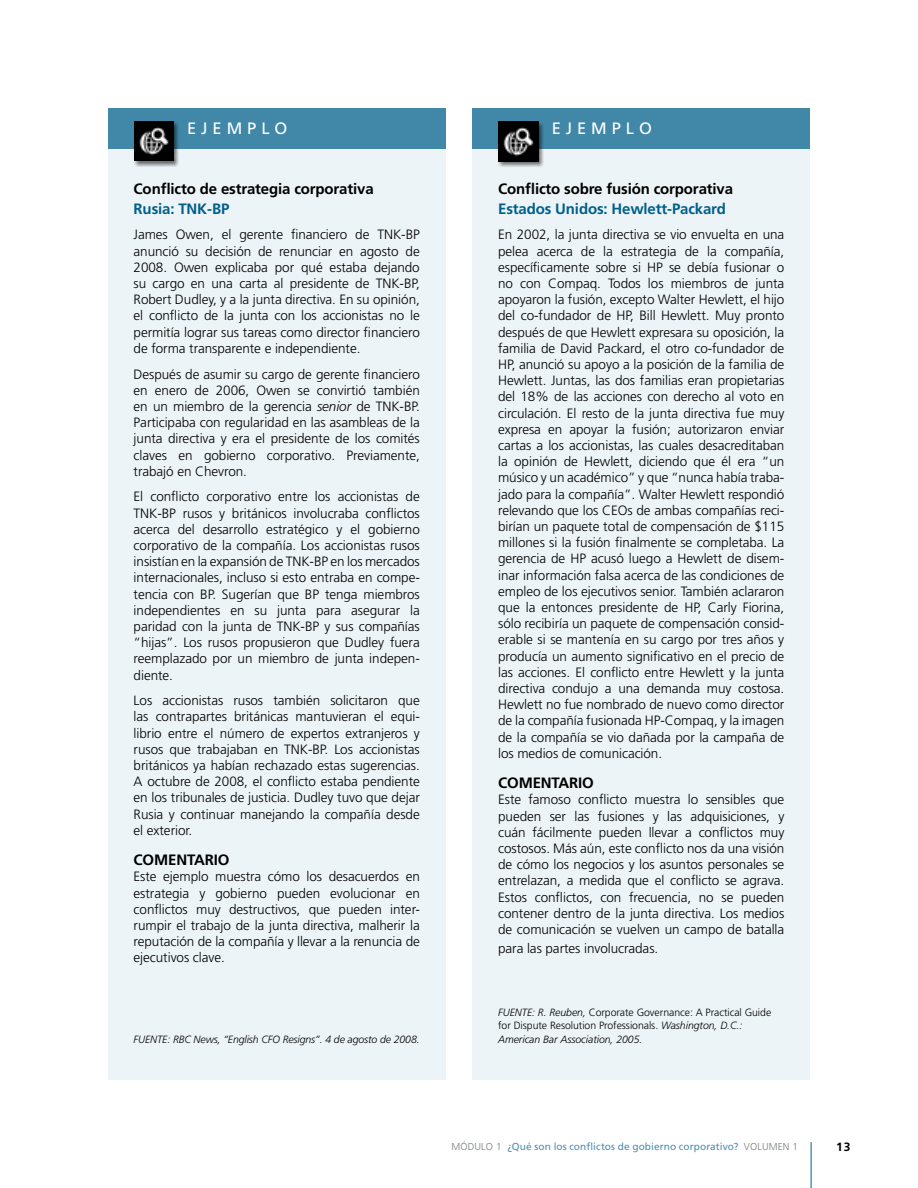
<style>
.page{position:relative;width:918px;height:1188px;background:#fff}
.page>*{position:absolute;margin:0;border:0;box-sizing:border-box;transform-origin:0 0}
.t1{font:16.5px "Frutiger";letter-spacing:.3em;color:#fff}
.t2{font:700 15px "Frutiger";letter-spacing:-.01em;color:#000}
.t3{font:700 15px "Frutiger";letter-spacing:-.01em;color:#005f8b}
.t4{font:300 13.5px/16.2px "Frutiger";letter-spacing:-.005em;color:#000;text-align:justify}
.t5{font:700 12px "Frutiger";color:#000}
.t6{font:300 10.5px/13.5px "Frutiger";letter-spacing:-.005em;color:#000}
.t7{font:italic 300 10.5px "Frutiger";letter-spacing:-.01em;color:#000}
.t8{font:10.2px "Frutiger";letter-spacing:.01em;color:#4d8fae}
.s1{font-style:italic}
.s2{font-weight:300;font-size:10.05px;color:#777e7e}
</style>
<div class="page">
<hr style="left:811px;top:1142px;width:1px;height:46px;background:#005f8b">
<div style="left:472px;top:108px;width:338px;height:972px;background:#edf4f7"></div>
<div style="left:472px;top:108px;width:338px;height:41px;background:#4087a8"></div>
<div style="left:108px;top:108px;width:338px;height:972px;background:#edf4f7"></div>
<div style="left:108px;top:108px;width:338px;height:40px;background:#4087a8"></div>
<div style="left:133px;top:120px;width:47px;height:47px;background:#000;opacity:.55"></div>
<img style="left:134px;top:122px;width:40px;height:39px">
<div style="left:498px;top:121px;width:46px;height:46px;background:#000;opacity:.55"></div>
<img style="left:499px;top:122px;width:39px;height:39px">
<p class="t1" style="left:187px;top:119px;width:102px">EJEMPLO</p>
<p class="t2" style="left:134px;top:180px;width:242px">Conflicto de estrategia corporativa</p>
<p class="t3" style="left:134px;top:200px;width:97px">Rusia: TNK-BP</p>
<p class="t4" style="left:134px;top:227px;width:288px">James Owen, el gerente financiero de TNK-BP anunció su decisión de renunciar en agosto de 2008. Owen explicaba por qué estaba dejando su cargo en una carta al presidente de TNK-BP, Robert Dudley, y a la junta directiva. En su opinión, el conflicto de la junta con los accionistas no le permitía lograr sus tareas como director financiero de forma transparente e independiente.</p>
<p class="t4" style="left:134px;top:366px;width:288px">Después de asumir su cargo de gerente financiero en enero de 2006, Owen se convirtió también en un miembro de la gerencia <span class="s1">senior</span> de TNK-BP.<br>Participaba con regularidad en las asambleas de la junta directiva y era el presidente de los comités claves en gobierno corporativo. Previamente, trabajó en Chevron.</p>
<p class="t4" style="left:134px;top:489px;width:288px">El conflicto corporativo entre los accionistas de TNK-BP rusos y británicos involucraba conflictos acerca del desarrollo estratégico y el gobierno corporativo de la compañía. Los accionistas rusos insistían en la expansión de TNK-BP en los mercados internacionales, incluso si esto entraba en compe&shy;tencia con BP. Sugerían que BP tenga miembros independientes en su junta para asegurar la paridad con la junta de TNK-BP y sus compañías “hijas”. Los rusos propusieron que Dudley fuera reemplazado por un miembro de junta indepen&shy;diente.</p>
<p class="t4" style="left:134px;top:692px;width:288px">Los accionistas rusos también solicitaron que las contrapartes británicas mantuvieran el equi&shy;librio entre el número de expertos extranjeros y rusos que trabajaban en TNK-BP. Los accionistas británicos ya habían rechazado estas sugerencias.<br>A octubre de 2008, el conflicto estaba pendiente en los tribunales de justicia. Dudley tuvo que dejar Rusia y continuar manejando la compañía desde el exterior.</p>
<p class="t2" style="left:134px;top:851px;width:97px">COMENTARIO</p>
<p class="t4" style="left:134px;top:869px;width:288px">Este ejemplo muestra cómo los desacuerdos en estrategia y gobierno pueden evolucionar en conflictos muy destructivos, que pueden inter&shy;rumpir el trabajo de la junta directiva, malherir la reputación de la compañía y llevar a la renuncia de ejecutivos clave.</p>
<p class="t7" style="left:134px;top:1034px;width:288px">FUENTE: RBC News, “English CFO Resigns”. 4 de agosto de 2008.</p>
<p class="t1" style="left:552px;top:119px;width:102px">EJEMPLO</p>
<p class="t2" style="left:498px;top:180px;width:236px">Conflicto sobre fusión corporativa</p>
<p class="t3" style="left:498px;top:200px;width:229px">Estados Unidos: Hewlett-Packard</p>
<p class="t4" style="left:498px;top:227px;width:288px">En 2002, la junta directiva se vio envuelta en una pelea acerca de la estrategia de la compañía, específicamente sobre si HP se debía fusionar o no con Compaq. Todos los miembros de junta apoyaron la fusión, excepto Walter Hewlett, el hijo del co-fundador de HP, Bill Hewlett. Muy pronto después de que Hewlett expresara su oposición, la familia de David Packard, el otro co-fundador de HP, anunció su apoyo a la posición de la familia de Hewlett. Juntas, las dos familias eran propietarias del 18% de las acciones con derecho al voto en circulación. El resto de la junta directiva fue muy expresa en apoyar la fusión; autorizaron enviar cartas a los accionistas, las cuales desacreditaban la opinión de Hewlett, diciendo que él era “un músico y un académico” y que “nunca había traba&shy;jado para la compañía”. Walter Hewlett respondió relevando que los CEOs de ambas compañías reci&shy;birían un paquete total de compensación de $115 millones si la fusión finalmente se completaba. La gerencia de HP acusó luego a Hewlett de disem&shy;inar información falsa acerca de las condiciones de empleo de los ejecutivos senior. También aclararon que la entonces presidente de HP, Carly Fiorina, sólo recibiría un paquete de compensación consid&shy;erable si se mantenía en su cargo por tres años y producía un aumento significativo en el precio de las acciones. El conflicto entre Hewlett y la junta directiva condujo a una demanda muy costosa.<br>Hewlett no fue nombrado de nuevo como director de la compañía fusionada HP-Compaq, y la imagen de la compañía se vio dañada por la campaña de los medios de comunicación.</p>
<p class="t2" style="left:498px;top:774px;width:97px">COMENTARIO</p>
<p class="t4" style="left:498px;top:792px;width:288px">Este famoso conflicto muestra lo sensibles que pueden ser las fusiones y las adquisiciones, y cuán fácilmente pueden llevar a conflictos muy costosos. Más aún, este conflicto nos da una visión de cómo los negocios y los asuntos personales se entrelazan, a medida que el conflicto se agrava.<br>Estos conflictos, con frecuencia, no se pueden contener dentro de la junta directiva. Los medios de comunicación se vuelven un campo de batalla</p>
<p class="t4" style="left:498px;top:940px;width:162px">para las partes involucradas.</p>
<p class="t6" style="left:498px;top:1006px;width:275px"><span class="s1">FUENTE: R. Reuben,</span> Corporate Governance: A Practical Guide for Dispute Resolution Professionals. <span class="s1">Washington, D.C.:<br>American Bar Association, 2005.</span></p>
<p class="t8" style="left:452px;top:1140px;width:348px"><span class="s2">MÓDULO 1</span> ¿Qué son los conflictos de gobierno corporativo? <span class="s2">VOLUMEN 1</span></p>
<p class="t5" style="left:836px;top:1140px;width:16px">13</p>
</div>
